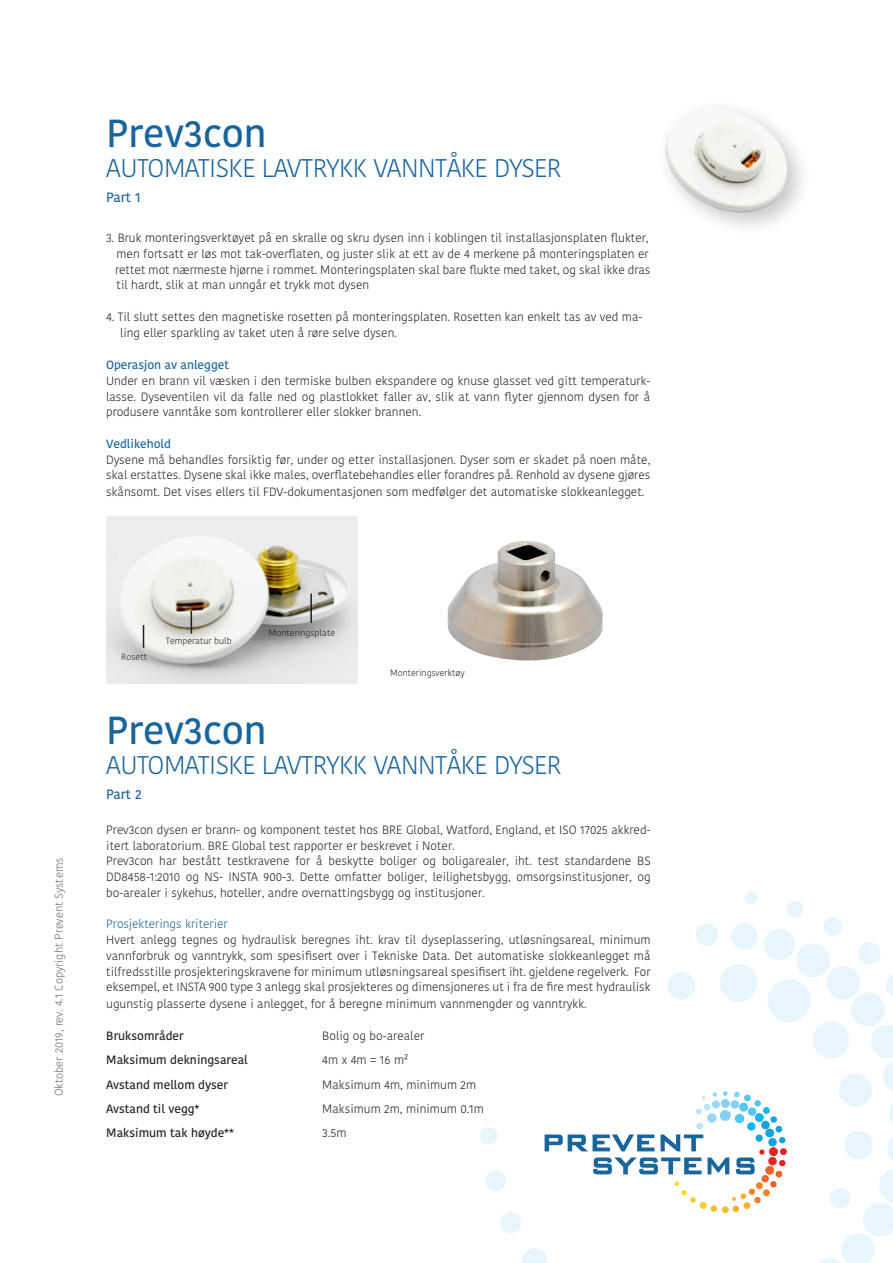
<style>
.page{position:relative;width:893px;height:1263px;background:#fff}
.page>*{position:absolute;margin:0;border:0;box-sizing:border-box;transform-origin:0 0}
.t1{font:500 39px "Kohinoor Devanagari";color:#18649d}
.t2{font:300 25.5px "Kohinoor Devanagari";letter-spacing:-.02em;color:#18649d}
.t3{font:600 13.5px "Kohinoor Devanagari";color:#18649d}
.t4{font:300 12px/15.8px "Kohinoor Devanagari";color:#231f20;text-align:justify}
.t5{font:600 12px "Kohinoor Devanagari";color:#231f20}
.t6{font:600 12px "Kohinoor Devanagari";color:#18649d}
.t7{font:300 12px "Kohinoor Devanagari";color:#18649d}
.t8{font:300 11.25px "Kohinoor Devanagari";color:#6c6d70}
.t9{font:300 9px "Kohinoor Devanagari";color:#231f20}
</style>
<div class="page">
<svg style="left:479px;top:1127px;width:19px;height:18px"></svg>
<svg style="left:484px;top:891px;width:409px;height:372px"></svg>
<img style="left:665px;top:108px;width:137px;height:115px">
<img style="left:106px;top:517px;width:251px;height:166px">
<svg style="left:143px;top:625px;width:1px;height:23px"></svg>
<svg style="left:191px;top:611px;width:1px;height:23px"></svg>
<hr style="left:310px;top:593px;width:2px;height:30px;background:#231f20">
<img style="left:447px;top:540px;width:156px;height:121px">
<p class="t1" style="left:106px;top:111px;width:162px">Prev3con</p>
<p class="t2" style="left:106px;top:154px;width:457px">AUTOMATISKE LAVTRYKK VANNTÅKE DYSER</p>
<p class="t3" style="left:106px;top:190px;width:36px">Part 1</p>
<p class="t4" style="left:106px;top:230px;width:544px">3. Bruk monteringsverktøyet på en skralle og skru dysen inn i koblingen til installasjonsplaten flukter,</p>
<p class="t4" style="left:117px;top:246px;width:534px">men fortsatt er løs mot tak-overflaten, og juster slik at ett av de 4 merkene på monteringsplaten er</p>
<p class="t4" style="left:115px;top:262px;width:537px">rettet mot nærmeste hjørne i rommet. Monteringsplaten skal bare flukte med taket, og skal ikke dras</p>
<p class="t4" style="left:117px;top:277px;width:254px">til hardt, slik at man unngår et trykk mot dysen</p>
<p class="t4" style="left:120px;top:309px;width:524px;text-indent:-14px">4. Til slutt settes den magnetiske rosetten på monteringsplaten. Rosetten kan enkelt tas av ved ma&shy;ling eller sparkling av taket uten å røre selve dysen.</p>
<p class="t6" style="left:106px;top:358px;width:125px">Operasjon av anlegget</p>
<p class="t4" style="left:106px;top:373px;width:546px">Under en brann vil væsken i den termiske bulben ekspandere og knuse glasset ved gitt temperaturk&shy;lasse. Dyseventilen vil da falle ned og plastlokket faller av, slik at vann flyter gjennom dysen for å produsere vanntåke som kontrollerer eller slokker brannen.</p>
<p class="t6" style="left:106px;top:437px;width:66px">Vedlikehold</p>
<p class="t4" style="left:106px;top:451px;width:546px;line-height:16.2px">Dysene må behandles forsiktig før, under og etter installasjonen. Dyser som er skadet på noen måte, skal erstattes. Dysene skal ikke males, overflatebehandles eller forandres på. Renhold av dysene gjøres skånsomt. Det vises ellers til FDV-dokumentasjonen som medfølger det automatiske slokkeanlegget.</p>
<p class="t8" style="left:52px;top:1096px;width:240px;rotate:-90deg">Oktober 2019, rev. 4.1 Copyright Prevent Systems</p>
<p class="t9" style="left:121px;top:652px;width:28px">Rosett</p>
<p class="t9" style="left:166px;top:636px;width:67px">Temperatur bulb</p>
<p class="t9" style="left:269px;top:627px;width:68px">Monteringsplate</p>
<p class="t9" style="left:390px;top:668px;width:76px">Monteringsverktøy</p>
<p class="t1" style="left:106px;top:708px;width:162px">Prev3con</p>
<p class="t2" style="left:106px;top:750px;width:457px">AUTOMATISKE LAVTRYKK VANNTÅKE DYSER</p>
<p class="t3" style="left:106px;top:787px;width:37px">Part 2</p>
<p class="t4" style="left:106px;top:822px;width:546px">Prev3con dysen er brann- og komponent testet hos BRE Global, Watford, England, et ISO 17025 akkred&shy;itert laboratorium. BRE Global test rapporter er beskrevet i Noter.</p>
<p class="t4" style="left:106px;top:853px;width:546px">Prev3con har bestått testkravene for å beskytte boliger og boligarealer, iht. test standardene BS DD8458-1:2010 og NS- INSTA 900-3. Dette omfatter boliger, leilighetsbygg, omsorgsinstitusjoner, og bo-arealer i sykehus, hoteller, andre overnattingsbygg og institusjoner.</p>
<p class="t7" style="left:106px;top:917px;width:123px">Prosjekterings kriterier</p>
<p class="t4" style="left:106px;top:932px;width:546px">Hvert anlegg tegnes og hydraulisk beregnes iht. krav til dyseplassering, utløsningsareal, minimum vannforbruk og vanntrykk, som spesifisert over i Tekniske Data. Det automatiske slokkeanlegget må tilfredsstille prosjekteringskravene for minimum utløsningsareal spesifisert iht. gjeldene regelverk. For eksempel, et INSTA 900 type 3 anlegg skal prosjekteres og dimensjoneres ut i fra de fire mest hydraulisk ugunstig plasserte dysene i anlegget, for å beregne minimum vannmengder og vanntrykk.</p>
<p class="t5" style="left:106px;top:1029px;width:79px">Bruksområder</p>
<p class="t4" style="left:322px;top:1028px;width:103px">Bolig og bo-arealer</p>
<p class="t5" style="left:106px;top:1053px;width:143px">Maksimum dekningsareal</p>
<p class="t4" style="left:322px;top:1052px;width:87px">4m x 4m = 16 m²</p>
<p class="t5" style="left:106px;top:1077px;width:123px">Avstand mellom dyser</p>
<p class="t4" style="left:322px;top:1076px;width:155px">Maksimum 4m, minimum 2m</p>
<p class="t5" style="left:106px;top:1102px;width:95px">Avstand til vegg*</p>
<p class="t4" style="left:322px;top:1101px;width:163px">Maksimum 2m, minimum 0.1m</p>
<p class="t5" style="left:106px;top:1126px;width:129px">Maksimum tak høyde**</p>
<p class="t4" style="left:322px;top:1125px;width:26px">3.5m</p>
</div>
